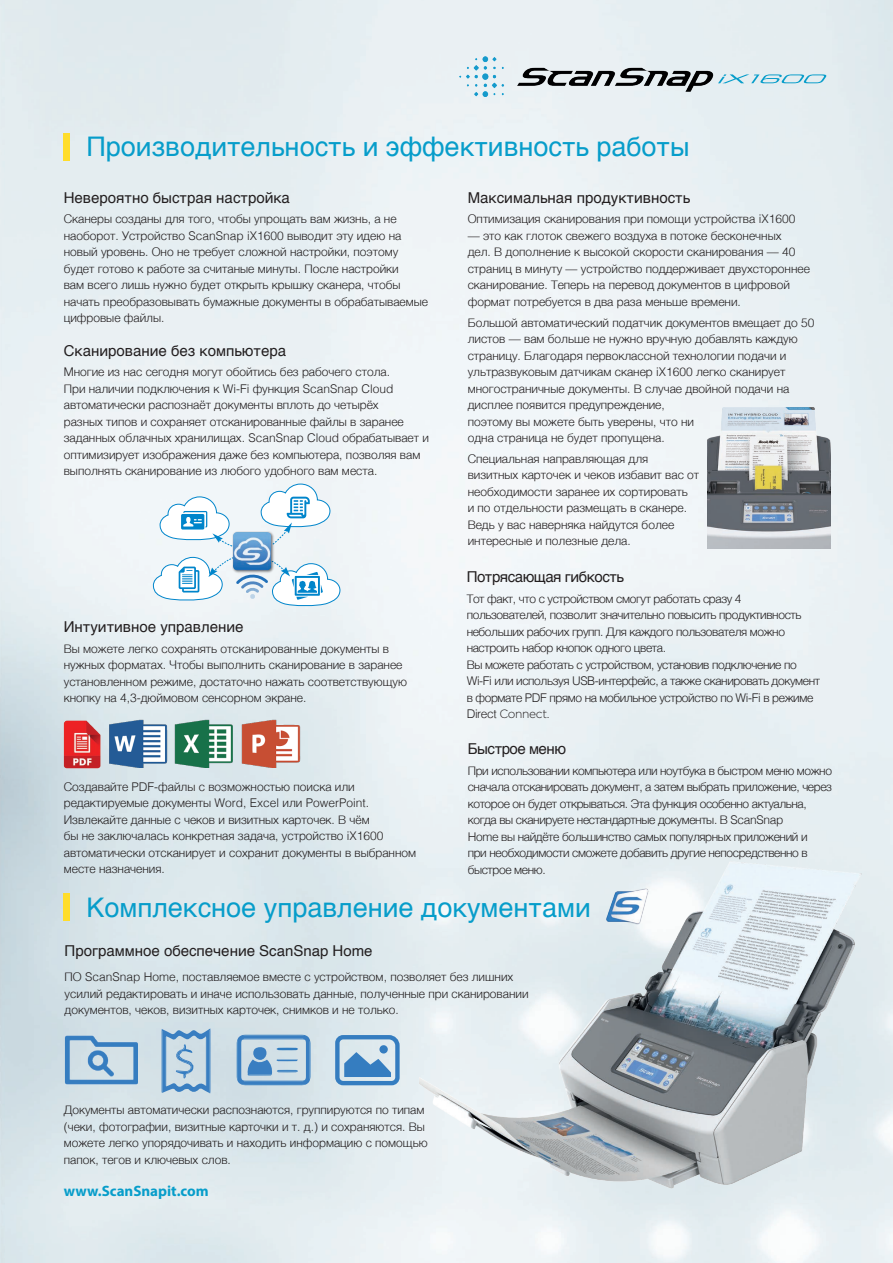
<style>
.page{position:relative;width:893px;height:1263px;background:#fff}
.page>*{position:absolute;margin:0;border:0;box-sizing:border-box;transform-origin:0 0}
.t1{font:27px "Helvetica";color:#079dca}
.t2{font:15px "Helvetica";color:#231f20}
.t3{font:15px "Helvetica";letter-spacing:-.03em;color:#231f20}
.t4{font:700 15px "Myriad Pro";color:#079dca}
.t5{font:300 12px/16.5px "Helvetica";color:#231f20}
.t6{font:300 12px/16.5px "Helvetica";letter-spacing:-.03em;color:#231f20}
.t7{font:300 12px "Gotham";letter-spacing:-.03em;color:#231f20}
.s1{font-family:"Helvetica"}
</style>
<div class="page">
<img style="left:0;top:0;width:893px;height:1263px">
<div style="left:64px;top:133px;width:6px;height:27px;background:#ffdd2b"></div>
<div style="left:64px;top:893px;width:6px;height:28px;background:#ffdd2b"></div>
<img style="left:707px;top:403px;width:123px;height:145px">
<img style="left:105px;top:718px;width:200px;height:50px">
<img style="left:63px;top:719px;width:39px;height:52px">
<svg style="left:718px;top:74px;width:109px;height:9px"></svg>
<img style="left:459px;top:57px;width:258px;height:39px">
<img style="left:64px;top:1030px;width:73px;height:57px">
<svg style="left:162px;top:1028px;width:48px;height:65px;background:#9dbdd8"></svg>
<svg style="left:237px;top:1035px;width:73px;height:50px;background:#94b8d6"></svg>
<svg style="left:335px;top:1034px;width:65px;height:51px;background:#88b2d6"></svg>
<div style="left:232px;top:531px;width:42px;height:42px;background:#231f20;opacity:.64"></div>
<img style="left:233px;top:532px;width:38px;height:24px">
<svg style="left:152px;top:556px;width:189px;height:51px"></svg>
<svg style="left:159px;top:496px;width:74px;height:51px"></svg>
<svg style="left:260px;top:483px;width:71px;height:62px"></svg>
<img style="left:420px;top:849px;width:449px;height:414px">
<h1 class="t1" style="left:86px;top:126px;width:605px">Производительность и эффективность работы</h1>
<p class="t2" style="left:64px;top:186px;width:228px">Невероятно быстрая настройка</p>
<p class="t5" style="left:64px;top:210px;width:366px">Сканеры созданы для того, чтобы упрощать вам жизнь, а не наоборот. Устройство ScanSnap iX1600 выводит эту идею на новый уровень. Оно не требует сложной настройки, поэтому будет готово к работе за считаные минуты. После настройки<br>вам всего лишь нужно будет открыть крышку сканера, чтобы начать преобразовывать бумажные документы в обрабатываемые цифровые файлы.</p>
<p class="t2" style="left:468px;top:186px;width:224px">Максимальная продуктивность</p>
<p class="t5" style="left:468px;top:210px;width:329px">Оптимизация сканирования при помощи устройства iX1600</p>
<p class="t5" style="left:468px;top:226px;width:344px">— это как глоток свежего воздуха в потоке бесконечных<br>дел. В дополнение к высокой скорости сканирования — 40 страниц в минуту — устройство поддерживает двухстороннее сканирование. Теперь на перевод документов в цифровой формат потребуется в два раза меньше времени.</p>
<p class="t5" style="left:468px;top:313px;width:348px">Большой автоматический податчик документов вмещает до 50 листов — вам больше не нужно вручную добавлять каждую страницу. Благодаря первоклассной технологии подачи и ультразвуковым датчикам сканер iX1600 легко сканирует многостраничные документы. В случае двойной подачи на дисплее появится предупреждение,<br>поэтому вы можете быть уверены, что ни<br>одна страница не будет пропущена.</p>
<p class="t2" style="left:64px;top:339px;width:224px">Сканирование без компьютера</p>
<p class="t5" style="left:64px;top:363px;width:367px">Многие из нас сегодня могут обойтись без рабочего стола.<br>При наличии подключения к Wi-Fi функция ScanSnap Cloud автоматически распознаёт документы вплоть до четырёх<br>разных типов и сохраняет отсканированные файлы в заранее заданных облачных хранилищах. ScanSnap Cloud обрабатывает и оптимизирует изображения даже без компьютера, позволяя вам выполнять сканирование из любого удобного вам места.</p>
<p class="t5" style="left:468px;top:449px;width:233px">Специальная направляющая для визитных карточек и чеков избавит вас от необходимости заранее их сортировать<br>и по отдельности размещать в сканере.<br>Ведь у вас наверняка найдутся более интересные и полезные дела.</p>
<p class="t3" style="left:467px;top:565px;width:159px">Потрясающая гибкость</p>
<p class="t6" style="left:467px;top:589px;width:355px">Тот факт, что с устройством смогут работать сразу 4 пользователей, позволит значительно повысить продуктивность небольших рабочих групп. Для каждого пользователя можно настроить набор кнопок одного цвета.<br>Вы можете работать с устройством, установив подключение по Wi-Fi или используя USB-интерфейс, а также сканировать документ в формате PDF прямо на мобильное устройство по Wi-Fi в режиме</p>
<p class="t7" style="left:467px;top:706px;width:84px"><span class="s1">Direct</span> Connect.</p>
<p class="t3" style="left:468px;top:737px;width:100px">Быстрое меню</p>
<p class="t6" style="left:468px;top:761px;width:366px">При использовании компьютера или ноутбука в быстром меню можно сначала отсканировать документ, а затем выбрать приложение, через которое он будет открываться. Эта функция особенно актуальна, когда вы сканируете нестандартные документы. В ScanSnap<br>Home вы найдёте большинство самых популярных приложений и<br>при необходимости сможете добавить другие непосредственно в быстрое меню.</p>
<p class="t2" style="left:64px;top:615px;width:181px">Интуитивное управление</p>
<p class="t5" style="left:64px;top:639px;width:345px">Вы можете легко сохранять отсканированные документы в нужных форматах. Чтобы выполнить сканирование в заранее установленном режиме, достаточно нажать соответствующую кнопку на 4,3-дюймовом сенсорном экране.</p>
<p class="t5" style="left:64px;top:777px;width:354px">Создавайте PDF-файлы с возможностью поиска или редактируемые документы Word, Excel или PowerPoint.<br>Извлекайте данные с чеков и визитных карточек. В чём<br>бы не заключалась конкретная задача, устройство iX1600 автоматически отсканирует и сохранит документы в выбранном месте назначения.</p>
<h1 class="t1" style="left:86px;top:887px;width:506px">Комплексное управление документами</h1>
<p class="t2" style="left:65px;top:939px;width:309px">Программное обеспечение ScanSnap Home</p>
<p class="t5" style="left:65px;top:968px;width:465px">ПО ScanSnap Home, поставляемое вместе с устройством, позволяет без лишних усилий редактировать и иначе использовать данные, полученные при сканировании документов, чеков, визитных карточек, снимков и не только.</p>
<p class="t5" style="left:64px;top:1101px;width:365px">Документы автоматически распознаются, группируются по типам (чеки, фотографии, визитные карточки и т. д.) и сохраняются. Вы можете легко упорядочивать и находить информацию с помощью папок, тегов и ключевых слов.</p>
<p class="t4" style="left:64px;top:1181px;width:146px">www.ScanSnapit.com</p>
</div>
